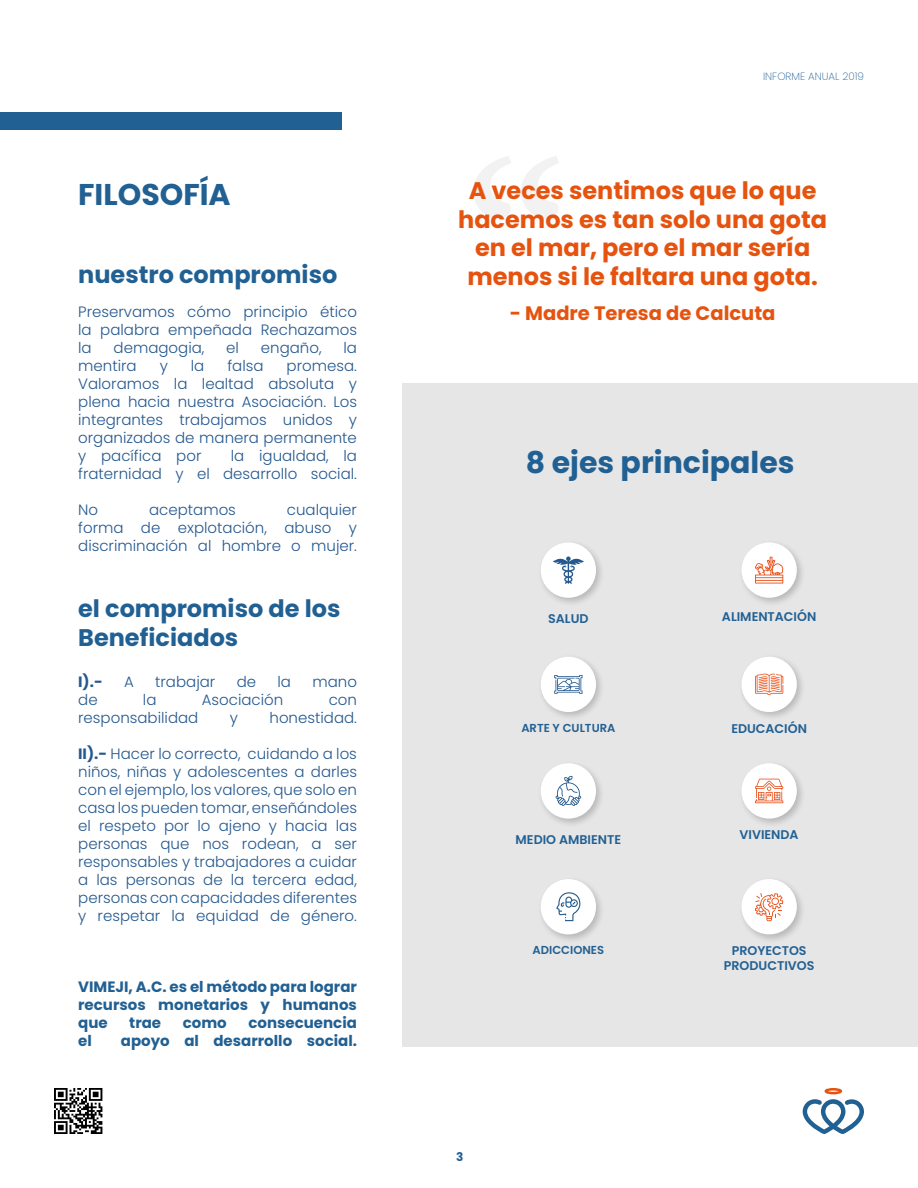
<style>
.page{position:relative;width:918px;height:1188px;background:#fff}
.page>*{position:absolute;margin:0;border:0;box-sizing:border-box;transform-origin:0 0}
.t1{font:272.25px "Minion Pro";color:#f2f2f2}
.t2{font:700 30px "Poppins";color:#216093}
.t3{font:700 24px/28.8px "Poppins";color:#e6530f;text-align:center}
.t4{font:700 24px/28.8px "Poppins";color:#216093}
.t5{font:700 19.5px "Poppins";color:#e6530f}
.t6{font:300 15px/18px "Poppins";color:#24588e;text-align:justify}
.t7{font:700 15px/18px "Poppins";color:#216093;text-align:justify}
.t8{font:700 15px "Poppins";color:#24588e}
.t9{font:600 12.6px/15.1px "Poppins";color:#216093;text-align:center}
.t10{font:700 12px "Poppins";color:#216093}
.t11{font:600 11.55px "Poppins";color:#216093}
.t12{font:200 10.5px "Poppins";color:#216093}
.s1{font-weight:700}
</style>
<div class="page">
<div style="left:0;top:112px;width:342px;height:18px;background:#216093"></div>
<svg style="left:803px;top:1088px;width:61px;height:46px"></svg>
<svg style="left:54px;top:1088px;width:48px;height:46px"></svg>
<div style="left:403px;top:383px;width:515px;height:663px;background:#e6e6e6"></div>
<div style="left:738px;top:876px;width:68px;height:68px;background:#000;opacity:.2"></div>
<div style="left:742px;top:879px;width:55px;height:55px;background:#fff;border-radius:50%"></div>
<svg style="left:755px;top:893px;width:28px;height:28px"></svg>
<div style="left:538px;top:654px;width:67px;height:67px;background:#000;opacity:.2"></div>
<div style="left:541px;top:657px;width:55px;height:55px;background:#fff;border-radius:50%"></div>
<svg style="left:554px;top:675px;width:29px;height:19px"></svg>
<div style="left:538px;top:876px;width:67px;height:68px;background:#000;opacity:.2"></div>
<div style="left:541px;top:879px;width:55px;height:55px;background:#fff;border-radius:50%"></div>
<svg style="left:556px;top:892px;width:24px;height:29px"></svg>
<div style="left:738px;top:654px;width:68px;height:67px;background:#000;opacity:.2"></div>
<div style="left:742px;top:657px;width:55px;height:55px;background:#fff;border-radius:50%"></div>
<svg style="left:755px;top:673px;width:28px;height:23px"></svg>
<div style="left:538px;top:539px;width:67px;height:68px;background:#000;opacity:.2"></div>
<div style="left:541px;top:542px;width:55px;height:56px;background:#fff;border-radius:50%"></div>
<svg style="left:553px;top:556px;width:31px;height:28px"></svg>
<div style="left:538px;top:760px;width:67px;height:68px;background:#000;opacity:.2"></div>
<div style="left:541px;top:763px;width:55px;height:56px;background:#fff;border-radius:50%"></div>
<svg style="left:556px;top:776px;width:25px;height:30px"></svg>
<div style="left:738px;top:539px;width:68px;height:68px;background:#000;opacity:.2"></div>
<div style="left:742px;top:542px;width:55px;height:56px;background:#fff;border-radius:50%"></div>
<svg style="left:755px;top:557px;width:29px;height:27px"></svg>
<div style="left:738px;top:760px;width:68px;height:68px;background:#000;opacity:.2"></div>
<div style="left:742px;top:763px;width:55px;height:56px;background:#fff;border-radius:50%"></div>
<svg style="left:755px;top:779px;width:28px;height:24px"></svg>
<h2 class="t2" style="left:78px;top:177px;width:154px">FILOSOFÍA</h2>
<h3 class="t4" style="left:78px;top:260px;width:261px">nuestro compromiso</h3>
<p class="t6" style="left:78px;top:303px;width:280px">Preservamos cómo principio ético la palabra empeñada Rechazamos la</p>
<p class="t6" style="left:114px;top:339px;width:92px">demagogia,</p>
<p class="t6" style="left:226px;top:339px;width:14px">el</p>
<p class="t6" style="left:261px;top:339px;width:62px">engaño,</p>
<p class="t6" style="left:343px;top:339px;width:15px">la</p>
<p class="t6" style="left:78px;top:357px;width:60px">mentira</p>
<p class="t6" style="left:160px;top:357px;width:10px">y</p>
<p class="t6" style="left:191px;top:357px;width:15px">la</p>
<p class="t6" style="left:227px;top:357px;width:38px">falsa</p>
<p class="t6" style="left:78px;top:357px;width:280px;text-indent:208px">promesa.<br>Valoramos la lealtad absoluta y plena hacia nuestra Asociación. Los integrantes trabajamos unidos y organizados de manera permanente y pacífica por</p>
<p class="t6" style="left:78px;top:447px;width:280px;text-align:right">la igualdad, la<br>fraternidad y el desarrollo social.</p>
<p class="t6" style="left:78px;top:501px;width:21px">No</p>
<p class="t6" style="left:149px;top:501px;width:88px">aceptamos</p>
<p class="t6" style="left:78px;top:501px;width:280px;text-indent:209px">cualquier forma de explotación, abuso y discriminación al hombre o mujer.</p>
<h3 class="t4" style="left:78px;top:594px;width:264px">el compromiso de los<br>Beneficiados</h3>
<p class="t8" style="left:78px;top:673px;width:26px">I).-</p>
<p class="t6" style="left:124px;top:673px;width:11px">A</p>
<p class="t6" style="left:155px;top:673px;width:62px">trabajar</p>
<p class="t6" style="left:237px;top:673px;width:21px">de</p>
<p class="t6" style="left:278px;top:673px;width:15px">la</p>
<p class="t6" style="left:312px;top:673px;width:46px">mano</p>
<p class="t6" style="left:78px;top:691px;width:21px">de</p>
<p class="t6" style="left:143px;top:691px;width:15px">la</p>
<p class="t6" style="left:202px;top:691px;width:83px">Asociación</p>
<p class="t6" style="left:329px;top:691px;width:30px">con</p>
<p class="t6" style="left:78px;top:709px;width:122px">responsabilidad</p>
<p class="t6" style="left:230px;top:709px;width:10px">y</p>
<p class="t6" style="left:270px;top:709px;width:89px">honestidad.</p>
<p class="t6" style="left:78px;top:745px;width:280px"><span class="s1">II).-</span> Hacer lo correcto, cuidando a los niños, niñas y adolescentes a darles con el ejemplo, los valores, que solo en casa los pueden tomar, enseñándoles el respeto por lo ajeno y hacia las personas que nos rodean, a ser responsables y trabajadores a cuidar a las personas de la tercera edad, personas con capacidades diferentes y respetar la equidad de género.</p>
<p class="t7" style="left:78px;top:978px;width:280px">VIMEJI, A.C. es el método para lograr recursos monetarios y humanos que</p>
<p class="t7" style="left:129px;top:1014px;width:33px">trae</p>
<p class="t7" style="left:183px;top:1014px;width:46px">como</p>
<p class="t7" style="left:248px;top:1014px;width:110px">consecuencia</p>
<p class="t7" style="left:78px;top:1032px;width:15px">el</p>
<p class="t7" style="left:121px;top:1032px;width:238px">apoyo al desarrollo social.</p>
<p class="t12" style="left:763px;top:70px;width:102px">INFORME ANUAL 2019</p>
<h1 class="t1" style="left:462px;top:82px;width:110px">“</h1>
<h3 class="t3" style="left:458px;top:176px;width:371px">A veces sentimos que lo que hacemos es tan solo una gota en el mar, pero el mar sería menos si le faltara una gota.</h3>
<h3 class="t5" style="left:510px;top:302px;width:267px">- Madre Teresa de Calcuta</h3>
<h2 class="t2" style="left:526px;top:445px;width:270px">8 ejes principales</h2>
<p class="t9" style="left:548px;top:611px;width:42px">SALUD</p>
<p class="t11" style="left:521px;top:721px;width:96px">ARTE Y CULTURA</p>
<p class="t9" style="left:516px;top:832px;width:107px">MEDIO AMBIENTE</p>
<p class="t11" style="left:533px;top:943px;width:73px">ADICCIONES</p>
<p class="t10" style="left:456px;top:1150px;width:9px">3</p>
<p class="t9" style="left:722px;top:609px;width:96px">ALIMENTACIÓN</p>
<p class="t9" style="left:731px;top:721px;width:77px">EDUCACIÓN</p>
<p class="t9" style="left:740px;top:827px;width:61px">VIVIENDA</p>
<p class="t9" style="left:724px;top:943px;width:92px">PROYECTOS<br>PRODUCTIVOS</p>
</div>
